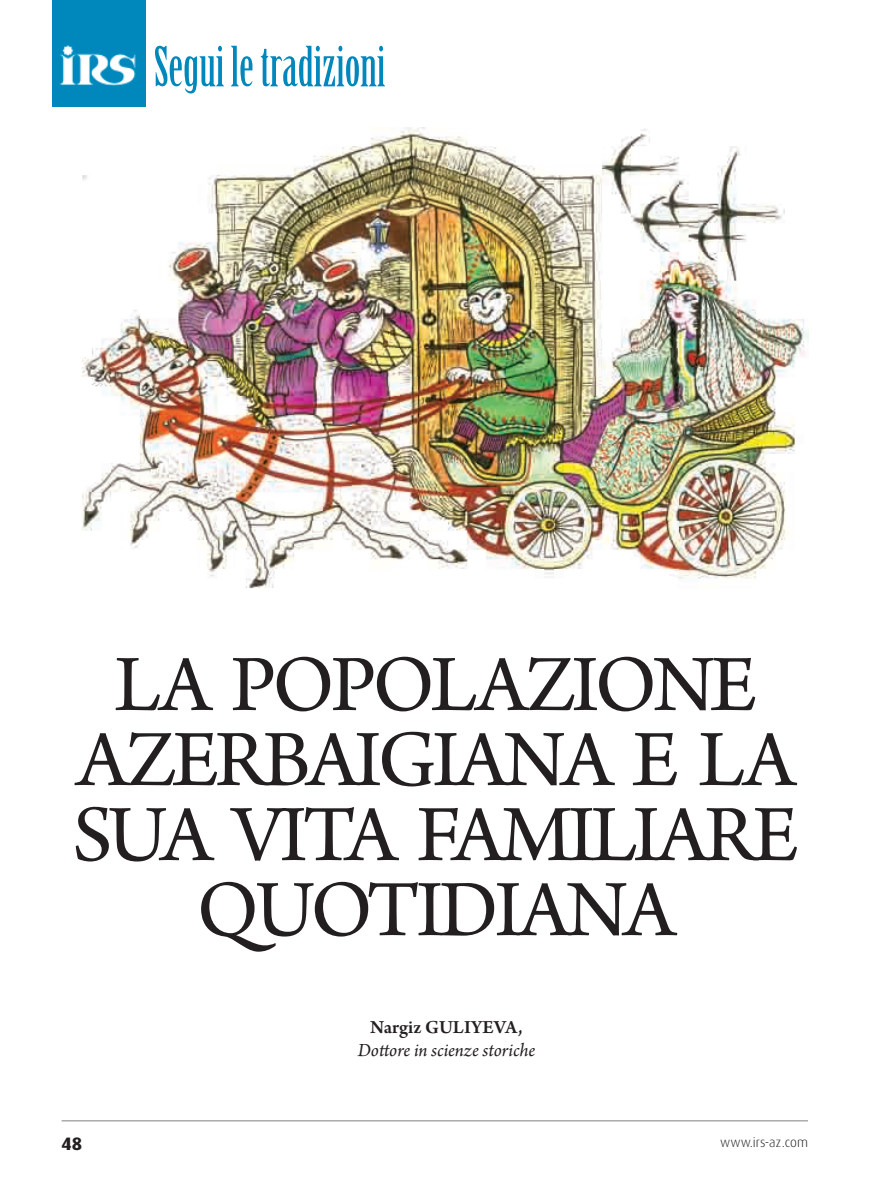
<style>
.page{position:relative;width:893px;height:1191px;background:#fff}
.page>*{position:absolute;margin:0;border:0;box-sizing:border-box;transform-origin:0 0}
.t1{font:84px/75px "Arno Pro";letter-spacing:-.05em;color:#231f20;text-align:center}
.t2{font:54.15px "Birch Std";color:#0088bc}
.t3{font:italic 19.5px "Arno Pro";color:#231f20}
.t4{font:600 19.5px "Arno Pro";letter-spacing:.01em;color:#231f20}
.t5{font:800 18px "Dax Pro";color:#231f20}
.t6{font:300 13.5px "Dax Pro";color:#231f20}
</style>
<div class="page">
<hr style="left:62px;top:1120px;width:746px;height:1px;background:#808285">
<img style="left:82px;top:127px;width:726px;height:462px">
<div style="left:52px;top:0;width:94px;height:106px;background:#0088bc"></div>
<img style="left:60px;top:45px;width:76px;height:41px">
<p class="t2" style="left:154px;top:46px;width:233px">Segui le tradizioni</p>
<p class="t1" style="left:72px;top:643px;width:728px">LA POPOLAZIONE<br>AZERBAIGIANA E LA<br>SUA VITA FAMILIARE<br>QUOTIDIANA</p>
<p class="t4" style="left:370px;top:1014px;width:154px">Nargiz GULIYEVA,</p>
<p class="t3" style="left:358px;top:1037px;width:179px">Dottore in scienze storiche</p>
<p class="t5" style="left:62px;top:1135px;width:22px">48</p>
<p class="t6" style="left:720px;top:1135px;width:89px">www.irs-az.com</p>
</div>
